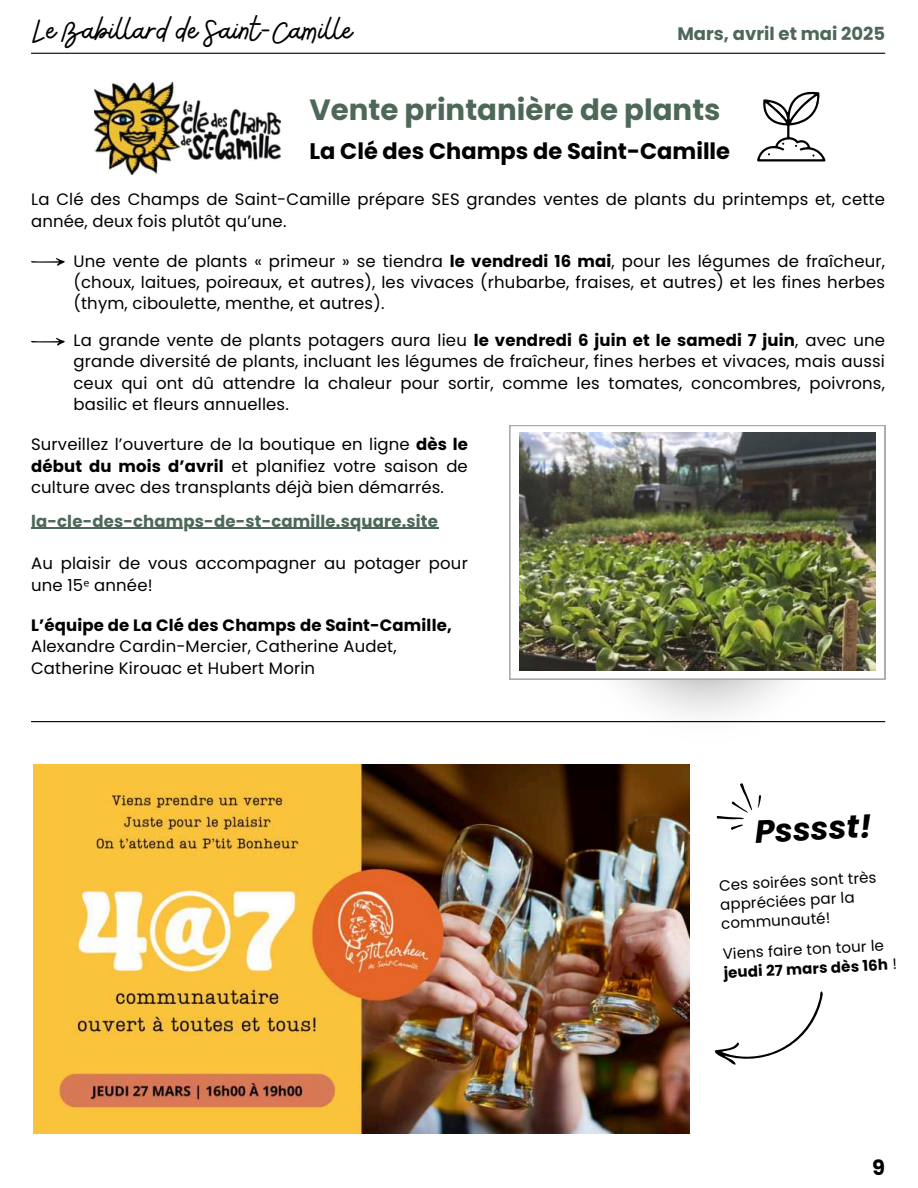
<style>
.page{position:relative;width:918px;height:1188px;background:#fff}
.page>*{position:absolute;margin:0;border:0;box-sizing:border-box;transform-origin:0 0}
.t1{font:36px "Bellaboo";color:#000}
.t2{font:italic 700 31.95px "Poppins";color:#000}
.t3{font:700 29.25px "Poppins";color:#4d6859}
.t4{font:700 22.5px "Poppins";color:#000}
.t5{font:700 21px "Poppins";color:#000}
.t6{font:700 18px "Poppins";color:#4d6859}
.t7{font:16.5px/21.3px "Poppins";letter-spacing:.01em;color:#000}
.t8{font:700 16.5px "Poppins";letter-spacing:.01em;color:#4d6859}
.t9{font:700 16.5px "Poppins";letter-spacing:.01em;color:#000}
.t10{font:15px/19px "Poppins";color:#000}
.s1{font-weight:700}
.s2{font-family:"Noto Sans"}
</style>
<div class="page">
<hr style="left:31px;top:53px;width:854px;height:1px;background:#000">
<svg style="left:491px;top:416px;width:427px;height:368px"></svg>
<hr style="left:31px;top:721px;width:854px;height:1px;background:#000">
<svg style="left:509px;top:425px;width:376px;height:254px"></svg>
<img style="left:519px;top:433px;width:357px;height:237px">
<img style="left:94px;top:83px;width:187px;height:92px">
<img style="left:34px;top:765px;width:656px;height:369px">
<svg style="left:758px;top:795px;width:3px;height:13px"></svg>
<svg style="left:716px;top:783px;width:36px;height:47px"></svg>
<svg style="left:715px;top:991px;width:108px;height:74px"></svg>
<svg style="left:757px;top:92px;width:69px;height:69px"></svg>
<hr style="left:31px;top:528px;width:407px;height:1px;background:#4d6859">
<svg style="left:31px;top:258px;width:34px;height:8px"></svg>
<svg style="left:31px;top:338px;width:34px;height:8px"></svg>
<h1 class="t1" style="left:34px;top:12px;width:320px">Le Babillard de Saint-Camille</h1>
<p class="t6" style="left:677px;top:23px;width:209px">Mars, avril et mai 2025</p>
<h3 class="t3" style="left:309px;top:93px;width:413px">Vente printanière de plants</h3>
<h3 class="t4" style="left:309px;top:138px;width:422px">La Clé des Champs de Saint-Camille</h3>
<p class="t7" style="left:31px;top:189px;width:855px">La Clé des Champs de Saint-Camille prépare SES grandes ventes de plants du printemps et, cette année, deux fois plutôt qu’une.</p>
<p class="t7" style="left:73px;top:250px;width:813px;text-align:justify">Une vente de plants « primeur » se tiendra <span class="s1">le vendredi 16 mai</span>, pour les légumes de fraîcheur, (choux, laitues, poireaux, et autres), les vivaces (rhubarbe, fraises, et autres) et les fines herbes (thym, ciboulette, menthe, et autres).</p>
<p class="t7" style="left:73px;top:330px;width:813px;text-align:justify">La grande vente de plants potagers aura lieu <span class="s1">le vendredi 6 juin et le samedi 7 juin</span>, avec une grande diversité de plants, incluant les légumes de fraîcheur, fines herbes et vivaces, mais aussi ceux qui ont dû attendre la chaleur pour sortir, comme les tomates, concombres, poivrons, basilic et fleurs annuelles.</p>
<p class="t7" style="left:31px;top:434px;width:438px;text-align:justify">Surveillez l’ouverture de la boutique en ligne <span class="s1">dès le début du mois d’avril</span> et planifiez votre saison de culture avec des transplants déjà bien démarrés.</p>
<p class="t8" style="left:31px;top:511px;width:408px">la-cle-des-champs-de-st-camille.square.site</p>
<p class="t7" style="left:31px;top:553px;width:438px">Au plaisir de vous accompagner au potager pour une 15<span class="s2">ᵉ</span> année!</p>
<p class="t9" style="left:31px;top:615px;width:422px">L’équipe de La Clé des Champs de Saint-Camille,</p>
<p class="t7" style="left:31px;top:636px;width:367px">Alexandre Cardin-Mercier, Catherine Audet,<br>Catherine Kirouac et Hubert Morin</p>
<h2 class="t2" style="left:754px;top:813px;width:118px;rotate:-3deg">Psssst!</h2>
<p class="t10" style="left:719px;top:876px;width:159px;rotate:-3deg">Ces soirées sont très appréciées par la communauté!</p>
<p class="t10" style="left:722px;top:944px;width:175px;rotate:-3deg">Viens faire ton tour le <span class="s1">jeudi 27 mars dès 16h</span> !</p>
<p class="t5" style="left:872px;top:1155px;width:14px">9</p>
</div>
